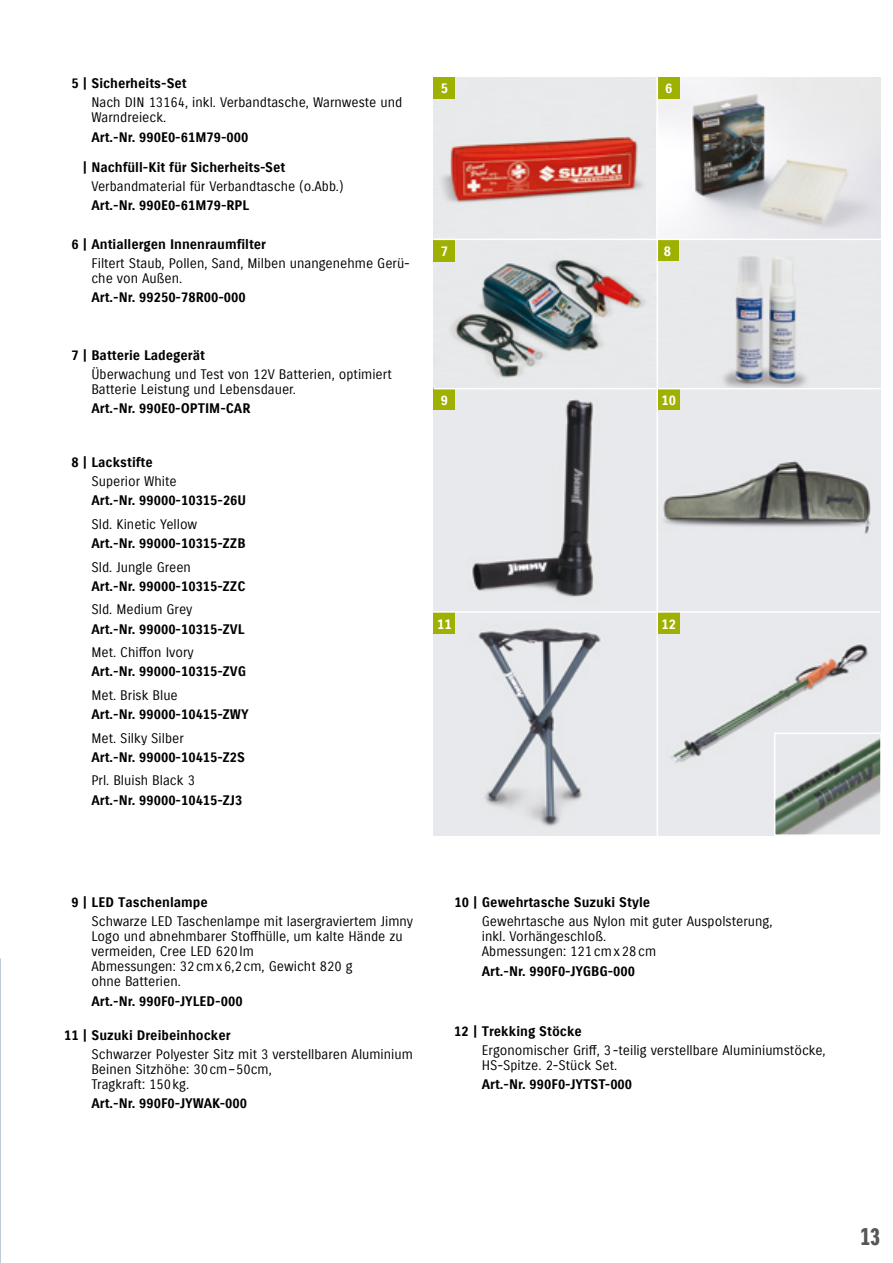
<style>
.page{position:relative;width:893px;height:1263px;background:#fff}
.page>*{position:absolute;margin:0;border:0;box-sizing:border-box;transform-origin:0 0}
.t1{font:24px "Suzuki PRO Headline";color:#565656}
.Beschreibung{font:13.5px/15px "Suzuki PRO Regular";color:#000}
.Artikelnummer{font:13.5px "Suzuki PRO Bold";color:#000}
.Artikel_Name{font:13.5px "Suzuki PRO Bold";color:#000}
.Beschreibung-2{font:13.5px "Suzuki PRO Bold";color:#000}
.Artikel_Name-2{font:13.5px "Suzuki PRO Regular";color:#000}
.Artikel_Name-3{font:13.5px "Suzuki PRO Bold";color:#fff}
</style>
<div class="page">
<img style="left:434px;top:77px;width:446px;height:758px">
<svg style="left:658px;top:613px;width:222px;height:222px;fill:#e8e9ed"></svg>
<img style="left:777px;top:735px;width:102px;height:98px">
<div style="left:774px;top:732px;width:108px;height:104px;border:2px solid #fff"></div>
<div style="left:434px;top:77px;width:21px;height:22px;background:#9fb100"></div>
<div style="left:658px;top:77px;width:21px;height:22px;background:#9fb100"></div>
<div style="left:434px;top:240px;width:21px;height:21px;background:#9fb100"></div>
<div style="left:657px;top:240px;width:21px;height:21px;background:#9fb100"></div>
<hr style="left:434px;top:239px;width:448px;height:1px;background:#fff">
<hr style="left:657px;top:77px;width:1px;height:764px;background:#fff">
<div style="left:434px;top:389px;width:21px;height:21px;background:#9fb100"></div>
<div style="left:658px;top:613px;width:21px;height:21px;background:#9fb100"></div>
<div style="left:658px;top:389px;width:21px;height:21px;background:#9fb100"></div>
<div style="left:434px;top:613px;width:21px;height:21px;background:#9fb100"></div>
<hr style="left:428px;top:611px;width:452px;height:2px;background:#fff">
<hr style="left:434px;top:388px;width:448px;height:1px;background:#fff">
<img style="left:0;top:958px;width:1px;height:305px">
<p class="Artikelnummer" style="left:71px;top:75px;width:117px">5 | Sicherheits-Set</p>
<p class="Beschreibung" style="left:91px;top:95px;width:312px">Nach DIN 13164, inkl. Verbandtasche, Warnweste und<br>Warndreieck.</p>
<p class="Artikelnummer" style="left:91px;top:129px;width:158px">Art.-Nr. 990E0-61M79-000</p>
<p class="Artikel_Name" style="left:83px;top:159px;width:204px">| Nachfüll-Kit für Sicherheits-Set</p>
<p class="Artikel_Name-2" style="left:91px;top:178px;width:254px">Verbandmaterial für Verbandtasche (o.Abb.)</p>
<p class="Artikel_Name" style="left:91px;top:197px;width:159px">Art.-Nr. 990E0-61M79-RPL</p>
<p class="Artikel_Name" style="left:71px;top:236px;width:196px">6 | Antiallergen Innenraumfilter</p>
<p class="Beschreibung" style="left:91px;top:256px;width:320px">Filtert Staub, Pollen, Sand, Milben unangenehme Gerü&shy;che von Außen.</p>
<p class="Artikelnummer" style="left:91px;top:289px;width:156px">Art.-Nr. 99250-78R00-000</p>
<p class="Artikel_Name" style="left:71px;top:347px;width:135px">7 | Batterie Ladegerät</p>
<p class="Beschreibung" style="left:91px;top:367px;width:302px">Überwachung und Test von 12V Batterien, optimiert<br>Batterie Leistung und Lebensdauer.</p>
<p class="Artikelnummer" style="left:91px;top:400px;width:161px">Art.-Nr. 990E0-OPTIM-CAR</p>
<p class="Artikel_Name" style="left:71px;top:454px;width:83px">8 | Lackstifte</p>
<p class="Beschreibung" style="left:91px;top:474px;width:87px">Superior White</p>
<p class="Beschreibung-2" style="left:91px;top:492px;width:156px">Art.-Nr. 99000-10315-26U</p>
<p class="Beschreibung" style="left:91px;top:517px;width:107px">Sld. Kinetic Yellow</p>
<p class="Beschreibung-2" style="left:91px;top:535px;width:156px">Art.-Nr. 99000-10315-ZZB</p>
<p class="Beschreibung" style="left:91px;top:559px;width:101px">Sld. Jungle Green</p>
<p class="Beschreibung-2" style="left:91px;top:578px;width:156px">Art.-Nr. 99000-10315-ZZC</p>
<p class="Beschreibung" style="left:91px;top:602px;width:102px">Sld. Medium Grey</p>
<p class="Beschreibung-2" style="left:91px;top:621px;width:155px">Art.-Nr. 99000-10315-ZVL</p>
<p class="Beschreibung" style="left:91px;top:645px;width:104px">Met. Chiffon Ivory</p>
<p class="Beschreibung-2" style="left:91px;top:663px;width:156px">Art.-Nr. 99000-10315-ZVG</p>
<p class="Beschreibung" style="left:91px;top:688px;width:88px">Met. Brisk Blue</p>
<p class="Artikelnummer" style="left:91px;top:706px;width:159px">Art.-Nr. 99000-10415-ZWY</p>
<p class="Beschreibung" style="left:91px;top:730px;width:94px">Met. Silky Silber</p>
<p class="Artikelnummer" style="left:91px;top:749px;width:155px">Art.-Nr. 99000-10415-Z2S</p>
<p class="Beschreibung" style="left:91px;top:773px;width:105px">Prl. Bluish Black 3</p>
<p class="Beschreibung-2" style="left:91px;top:792px;width:153px">Art.-Nr. 99000-10415-ZJ3</p>
<p class="Artikel_Name-3" style="left:441px;top:80px;width:9px">5</p>
<p class="Artikel_Name-3" style="left:665px;top:80px;width:9px">6</p>
<p class="Artikel_Name-3" style="left:441px;top:243px;width:9px">7</p>
<p class="Artikel_Name-3" style="left:664px;top:243px;width:9px">8</p>
<p class="Artikel_Name-3" style="left:441px;top:392px;width:9px">9</p>
<p class="Artikel_Name-3" style="left:437px;top:616px;width:16px">11</p>
<p class="Artikel_Name-3" style="left:661px;top:392px;width:16px">10</p>
<p class="Artikel_Name-3" style="left:661px;top:616px;width:16px">12</p>
<p class="Artikelnummer" style="left:71px;top:894px;width:138px">9 | LED Taschenlampe</p>
<p class="Beschreibung" style="left:91px;top:914px;width:323px">Schwarze LED Taschenlampe mit lasergraviertem Jimny Logo und abnehmbarer Stoffhülle, um kalte Hände zu vermeiden, Cree LED 620lm<br>Abmessungen: 32cmx6,2cm, Gewicht 820 g<br>ohne Batterien.</p>
<p class="Artikelnummer" style="left:91px;top:992px;width:153px">Art.-Nr. 990F0-JYLED-000</p>
<p class="Artikel_Name" style="left:64px;top:1027px;width:168px">11 | Suzuki Dreibeinhocker</p>
<p class="Beschreibung" style="left:91px;top:1047px;width:323px">Schwarzer Polyester Sitz mit 3 verstellbaren Aluminium<br>Beinen Sitzhöhe: 30cm–50cm,<br>Tragkraft: 150kg.</p>
<p class="Artikelnummer" style="left:91px;top:1095px;width:157px">Art.-Nr. 990F0-JYWAK-000</p>
<p class="Artikel_Name" style="left:454px;top:894px;width:197px">10 | Gewehrtasche Suzuki Style</p>
<p class="Beschreibung" style="left:482px;top:914px;width:292px">Gewehrtasche aus Nylon mit guter Auspolsterung, inkl. Vorhängeschloß.<br>Abmessungen: 121cmx28cm</p>
<p class="Artikelnummer" style="left:482px;top:962px;width:155px">Art.-Nr. 990F0-JYGBG-000</p>
<p class="Artikel_Name" style="left:454px;top:1022px;width:129px">12 | Trekking Stöcke</p>
<p class="Beschreibung" style="left:482px;top:1043px;width:345px">Ergonomischer Griff, 3-teilig verstellbare Aluminiumstöcke,<br>HS-Spitze. 2-Stück Set.</p>
<p class="Artikelnummer" style="left:482px;top:1076px;width:152px">Art.-Nr. 990F0-JYTST-000</p>
<h1 class="t1" style="left:860px;top:1222px;width:22px">13</h1>
</div>
